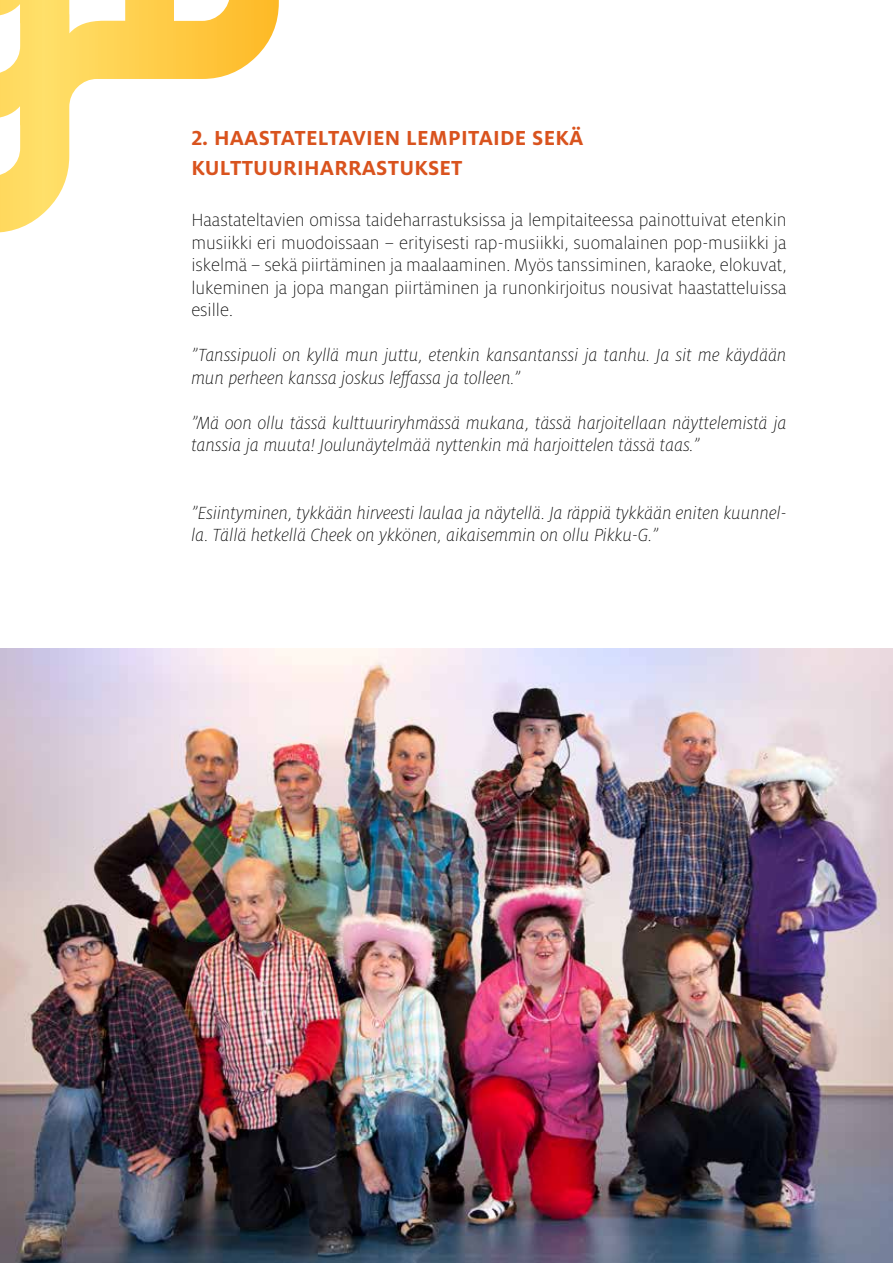
<style>
.page{position:relative;width:893px;height:1263px;background:#fff}
.page>*{position:absolute;margin:0;border:0;box-sizing:border-box;transform-origin:0 0}
.t1{font:700 22.5px/30px "Milo Pro";letter-spacing:.01em;color:#d9531e}
.t2{font:italic 300 expanded 19.5px/22.5px "Milo Pro";color:#000}
.t3{font:300 expanded 19.5px/22.5px "Milo Pro";color:#000;text-align:justify}
</style>
<div class="page">
<img style="left:0;top:0;width:279px;height:233px">
<img style="left:0;top:648px;width:893px;height:615px">
<p class="t1" style="left:191px;top:123px;width:394px">2. HAASTATELTAVIEN LEMPITAIDE SEKÄ<br>KULTTUURIHARRASTUKSET</p>
<p class="t3" style="left:191px;top:209px;width:597px">Haastateltavien omissa taideharrastuksissa ja lempitaiteessa painottuivat etenkin musiikki eri muodoissaan – erityisesti rap-musiikki, suomalainen pop-musiikki ja iskelmä – sekä piirtäminen ja maalaaminen. Myös tanssiminen, karaoke, elokuvat, lukeminen ja jopa mangan piirtäminen ja runonkirjoitus nousivat haastatteluissa esille.</p>
<p class="t2" style="left:191px;top:344px;width:597px">”Tanssipuoli on kyllä mun juttu, etenkin kansantanssi ja tanhu. Ja sit me käydään mun perheen kanssa joskus leffassa ja tolleen.”</p>
<p class="t2" style="left:191px;top:411px;width:597px">”Mä oon ollu tässä kulttuuriryhmässä mukana, tässä harjoitellaan näyttelemistä ja tanssia ja muuta! Joulunäytelmää nyttenkin mä harjoittelen tässä taas.”</p>
<p class="t2" style="left:191px;top:501px;width:597px">”Esiintyminen, tykkään hirveesti laulaa ja näytellä. Ja räppiä tykkään eniten kuunnel&shy;la. Tällä hetkellä Cheek on ykkönen, aikaisemmin on ollu Pikku-G.”</p>
</div>
